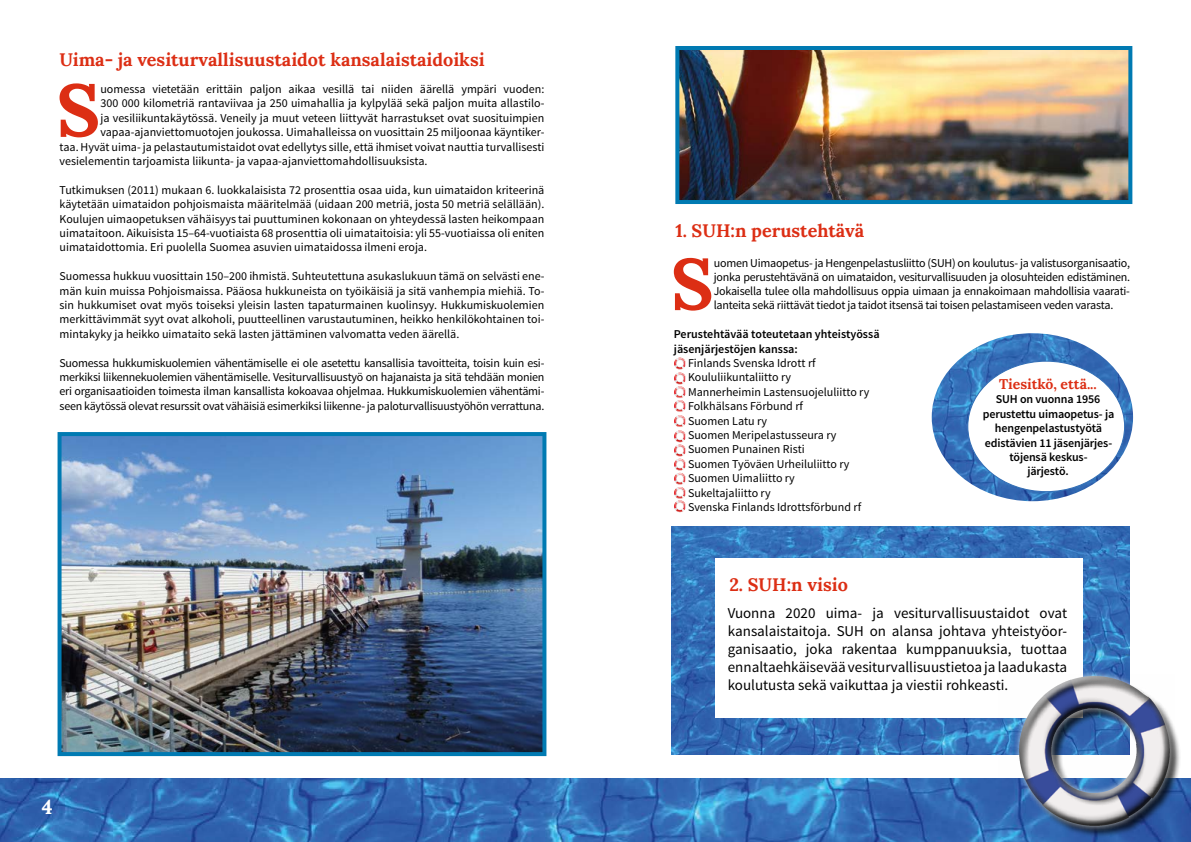
<style>
.page{position:relative;width:1191px;height:842px;background:#fff}
.page>*{position:absolute;margin:0;border:0;box-sizing:border-box;transform-origin:0 0}
.t1{font:700 73.7px "Lora";color:#dc2e14}
.t2{font:700 72px "Lora";color:#dc2e14}
.t3{font:700 20px "Lora";color:#fff}
.t4{font:700 18px "Lora";color:#dc2e14}
.t5{font:15px/18px "Source Sans Pro";color:#000;text-align:justify}
.t6{font:700 14px "Lora";color:#dc2e14}
.t7{font:12px/14.4px "Source Sans Pro";color:#000;text-align:justify}
.t8{font:600 12px/14.4px "Source Sans Pro";letter-spacing:-.01em;color:#000}
</style>
<div class="page">
<img style="left:0;top:778px;width:1191px;height:64px">
<img style="left:63px;top:437px;width:478px;height:314px">
<div style="left:58px;top:432px;width:488px;height:324px;border:4px solid #007ab2"></div>
<svg style="left:674px;top:357px;width:12px;height:156px"></svg>
<img style="left:931px;top:333px;width:202px;height:168px">
<div style="left:967px;top:361px;width:157px;height:131px;background:#fff;border-radius:50%"></div>
<img style="left:671px;top:527px;width:458px;height:228px">
<div style="left:715px;top:558px;width:367px;height:160px;background:#fff"></div>
<div style="left:989px;top:668px;width:193px;height:167px;background:#000;opacity:.75"></div>
<div style="left:1012px;top:669px;width:151px;height:131px;background:#fff;opacity:.75"></div>
<div style="left:1021px;top:699px;width:155px;height:134px;background:#000;opacity:.75"></div>
<img style="left:680px;top:51px;width:447px;height:148px">
<div style="left:675px;top:46px;width:457px;height:158px;border:4px solid #007ab2"></div>
<h3 class="t4" style="left:60px;top:48px;width:426px">Uima- ja vesiturvallisuustaidot kansalaistaidoiksi</h3>
<h1 class="t1" style="left:56px;top:62px;width:46px">S</h1>
<p class="t7" style="left:100px;top:82px;width:445px">uomessa vietetään erittäin paljon aikaa vesillä tai niiden äärellä ympäri vuoden:</p>
<p class="t7" style="left:100px;top:96px;width:445px">300 000 kilometriä rantaviivaa ja 250 uimahallia ja kylpylää sekä paljon muita allastilo-</p>
<p class="t7" style="left:100px;top:111px;width:445px">ja vesiliikuntakäytössä. Veneily ja muut veteen liittyvät harrastukset ovat suosituimpien</p>
<p class="t7" style="left:100px;top:125px;width:445px">vapaa-ajanviettomuotojen joukossa. Uimahalleissa on vuosittain 25 miljoonaa käyntiker-</p>
<p class="t7" style="left:60px;top:140px;width:486px">taa. Hyvät uima- ja pelastautumistaidot ovat edellytys sille, että ihmiset voivat nauttia turvallisesti</p>
<p class="t7" style="left:60px;top:154px;width:369px">vesielementin tarjoamista liikunta- ja vapaa-ajanviettomahdollisuuksista.</p>
<p class="t7" style="left:60px;top:183px;width:486px">Tutkimuksen (2011) mukaan 6. luokkalaisista 72 prosenttia osaa uida, kun uimataidon kriteerinä käytetään uimataidon pohjoismaista määritelmää (uidaan 200 metriä, josta 50 metriä selällään).<br>Koulujen uimaopetuksen vähäisyys tai puuttuminen kokonaan on yhteydessä lasten heikompaan uimataitoon. Aikuisista 15–64-vuotiaista 68 prosenttia oli uimataitoisia: yli 55-vuotiaissa oli eniten uimataidottomia. Eri puolella Suomea asuvien uimataidossa ilmeni eroja.</p>
<p class="t7" style="left:60px;top:269px;width:486px">Suomessa hukkuu vuosittain 150–200 ihmistä. Suhteutettuna asukaslukuun tämä on selvästi ene&shy;män kuin muissa Pohjoismaissa. Pääosa hukkuneista on työikäisiä ja sitä vanhempia miehiä. To&shy;sin hukkumiset ovat myös toiseksi yleisin lasten tapaturmainen kuolinsyy. Hukkumiskuolemien merkittävimmät syyt ovat alkoholi, puutteellinen varustautuminen, heikko henkilökohtainen toi&shy;mintakyky ja heikko uimataito sekä lasten jättäminen valvomatta veden äärellä.</p>
<p class="t7" style="left:60px;top:356px;width:486px">Suomessa hukkumiskuolemien vähentämiselle ei ole asetettu kansallisia tavoitteita, toisin kuin esi&shy;merkiksi liikennekuolemien vähentämiselle. Vesiturvallisuustyö on hajanaista ja sitä tehdään monien eri organisaatioiden toimesta ilman kansallista kokoavaa ohjelmaa. Hukkumiskuolemien vähentämi&shy;seen käytössä olevat resurssit ovat vähäisiä esimerkiksi liikenne- ja paloturvallisuustyöhön verrattuna.</p>
<h3 class="t3" style="left:42px;top:793px;width:12px">4</h3>
<h3 class="t4" style="left:675px;top:219px;width:190px">1. SUH:n perustehtävä</h3>
<h2 class="t2" style="left:670px;top:237px;width:45px">S</h2>
<p class="t7" style="left:714px;top:257px;width:418px;line-height:14px">uomen Uimaopetus- ja Hengenpelastusliitto (SUH) on koulutus- ja valistusorganisaatio, jonka perustehtävänä on uimataidon, vesiturvallisuuden ja olosuhteiden edistäminen.<br>Jokaisella tulee olla mahdollisuus oppia uimaan ja ennakoimaan mahdollisia vaarati&shy;lanteita sekä riittävät tiedot ja taidot itsensä tai toisen pelastamiseen veden varasta.</p>
<p class="t8" style="left:674px;top:327px;width:207px">Perustehtävää toteutetaan yhteistyössä jäsenjärjestöjen kanssa:</p>
<p class="t7" style="left:688px;top:356px;width:183px;text-align:left">Finlands Svenska Idrott rf<br>Koululiikuntaliitto ry<br>Mannerheimin Lastensuojeluliitto ry<br>Folkhälsans Förbund rf<br>Suomen Latu ry<br>Suomen Meripelastusseura ry<br>Suomen Punainen Risti<br>Suomen Työväen Urheiluliitto ry<br>Suomen Uimaliitto ry<br>Sukeltajaliitto ry<br>Svenska Finlands Idrottsförbund rf</p>
<p class="t6" style="left:999px;top:375px;width:99px">Tiesitkö, että...</p>
<p class="t8" style="left:982px;top:392px;width:133px;text-align:center">SUH on vuonna 1956 perustettu uimaopetus- ja hengenpelastustyötä edistävien 11 jäsenjärjes&shy;töjensä keskus-<br>järjestö.</p>
<h3 class="t4" style="left:729px;top:572px;width:120px">2. SUH:n visio</h3>
<p class="t5" style="left:728px;top:604px;width:341px">Vuonna 2020 uima- ja vesiturvallisuustaidot ovat kansalaistaitoja. SUH on alansa johtava yhteistyöor&shy;ganisaatio, joka rakentaa kumppanuuksia, tuottaa ennaltaehkäisevää vesiturvallisuustietoa ja laadukasta koulutusta sekä vaikuttaa ja viestii rohkeasti.</p>
</div>
